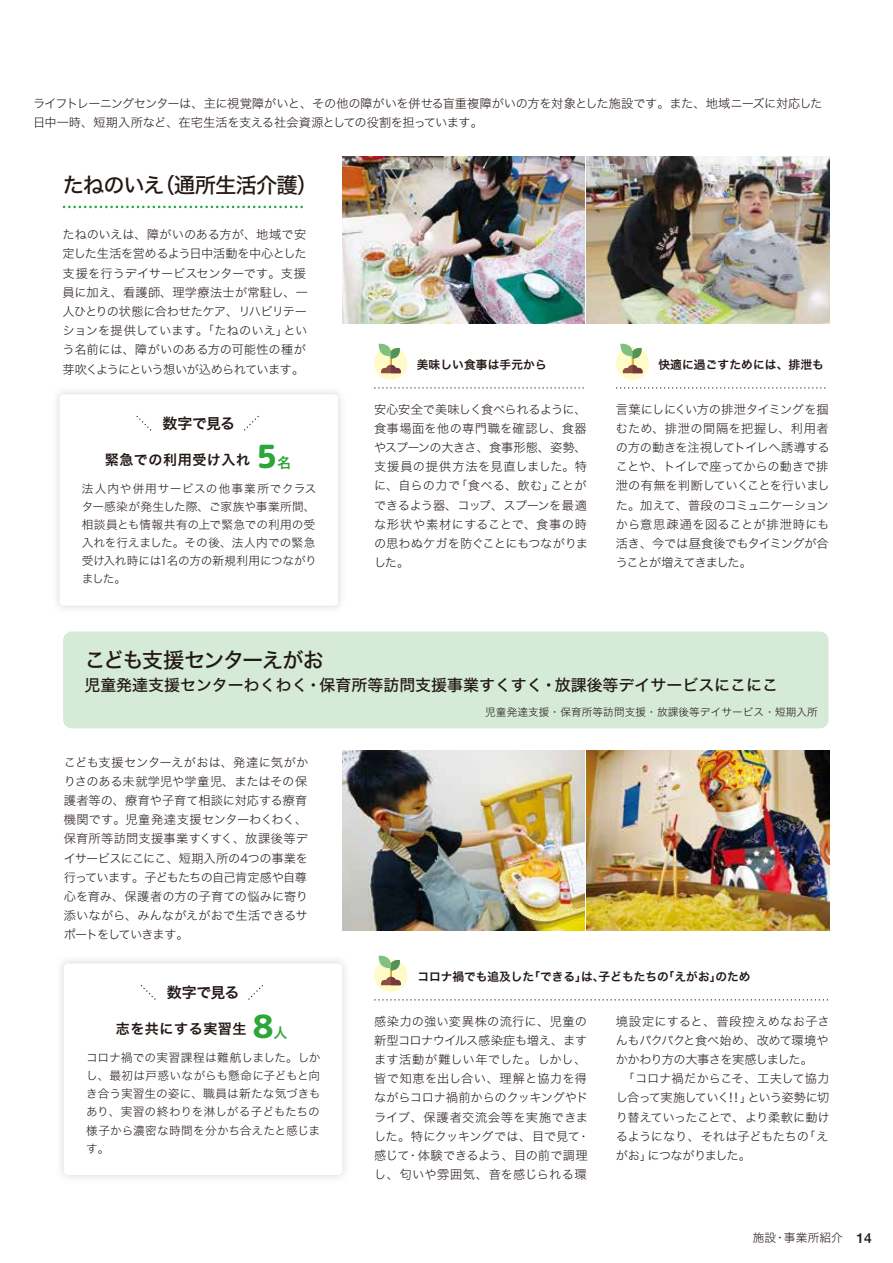
<style>
.page{position:relative;width:893px;height:1263px;background:#fff}
.page>*{position:absolute;margin:0;border:0;box-sizing:border-box;transform-origin:0 0}
.t1{font:31.95px "rounded mplus 1 c heavy";color:#2aa738}
.t2{font:21.3px "Hira Kaku Std W5";letter-spacing:-.045em;color:#221815}
.t3{font:21.3px "Hira Kaku Std W5";letter-spacing:-.085em;color:#221815}
.t4{font:15.9px "Hira Kaku Std W5";color:#221815}
.t5{font:14.85px "Hira Kaku Std W6";letter-spacing:-.03em;color:#221815}
.t6{font:14.1px "Hira Kaku Std W6";letter-spacing:.04em;color:#221815}
.t7{font:14.1px "Hira Kaku Std W6";color:#2aa738}
.t8{font:12.15px/19.2px "Hira Kaku Std W2";letter-spacing:-.02em;color:#221815}
.t9{font:12.15px/19px "Hira Kaku Std W2";color:#221815}
.t10{font:11.7px/18.1px "Hira Kaku Std W2";letter-spacing:.005em;color:#221815}
.t11{font:11.7px "Hira Kaku Std W6";letter-spacing:.01em;color:#221815}
.t12{font:10.65px "Hira Kaku Std W2";letter-spacing:.01em;color:#221815}
.s1{font-family:"Koz Go Pr 6 N"}
.s2{font-family:"Helvetica Neue";font-weight:500;font-size:13.8px}
</style>
<div class="page">
<svg style="left:248px;top:985px;width:15px;height:15px"></svg>
<svg style="left:244px;top:415px;width:15px;height:16px"></svg>
<svg style="left:136px;top:415px;width:16px;height:16px"></svg>
<div style="left:63px;top:631px;width:765px;height:97px;background:#d5ead7;border-radius:9px"></div>
<svg style="left:64px;top:206px;width:239px;height:2px"></svg>
<svg style="left:375px;top:387px;width:209px;height:2px"></svg>
<svg style="left:617px;top:387px;width:209px;height:2px"></svg>
<img style="left:587px;top:156px;width:242px;height:167px">
<img style="left:342px;top:156px;width:243px;height:167px">
<img style="left:587px;top:750px;width:242px;height:181px">
<img style="left:342px;top:750px;width:243px;height:181px">
<div style="left:374px;top:347px;width:33px;height:33px;background:#fffbc9;border-radius:50%"></div>
<svg style="left:378px;top:343px;width:23px;height:30px"></svg>
<div style="left:374px;top:959px;width:33px;height:33px;background:#fffbc9;border-radius:50%"></div>
<svg style="left:378px;top:955px;width:23px;height:30px"></svg>
<div style="left:616px;top:347px;width:33px;height:33px;background:#fffbc9;border-radius:50%"></div>
<svg style="left:620px;top:343px;width:23px;height:30px"></svg>
<svg style="left:375px;top:999px;width:453px;height:1px"></svg>
<svg style="left:140px;top:985px;width:16px;height:15px"></svg>
<p class="t8" style="left:33px;top:94px;width:791px">ライフトレーニングセンターは、主に視覚障がいと、その他の障がいを併せる盲重複障がいの方を対象とした施設です。また、地域ニーズに対応した日中一時、短期入所など、在宅生活を支える社会資源としての役割を担っています。</p>
<h2 class="t2" style="left:63px;top:169px;width:257px">たねのいえ（通所生活介護）</h2>
<p class="t8" style="left:63px;top:225px;width:247px">たねのいえは、障がいのある方が、地域で安定した生活を営めるよう日中活動を中心とした支援を行うデイサービスセンターです。支援員に加え、看護師、理学療法士が常駐し、一人ひとりの状態に合わせたケア、リハビリテーションを提供しています。「たねのいえ」という名前には、障がいのある方の可能性の種が芽吹くようにという想いが込められています。</p>
<p class="t5" style="left:162px;top:412px;width:74px">数字で見る</p>
<p class="t6" style="left:105px;top:448px;width:147px">緊急での利用受け入れ</p>
<h1 class="t1" style="left:256px;top:434px;width:22px">5</h1>
<p class="t7" style="left:277px;top:452px;width:16px">名</p>
<p class="t10" style="left:82px;top:479px;width:237px">法人内や併用サービスの他事業所でクラスター感染が発生した際、ご家族や事業所間、相談員とも情報共有の上で緊急での利用の受入れを行えました。その後、法人内での緊急受け入れ時には1名の方の新規利用につながりました。</p>
<p class="t11" style="left:417px;top:355px;width:132px">美味しい食事は手元から</p>
<p class="t11" style="left:658px;top:355px;width:167px">快適に過ごすためには、排泄も</p>
<p class="t9" style="left:374px;top:400px;width:216px">安心安全で美味しく食べられるように、食事場面を他の専門職を確認し、食器やスプーンの大きさ、食事形態、姿勢、支援員の提供方法を見直しました。特に、自らの力で「食べる、飲む」ことができるよう器、コップ、スプーンを最適な形状や素材にすることで、食事の時の思わぬケガを防ぐことにもつながりました。</p>
<p class="t8" style="left:616px;top:399px;width:216px;text-align:justify">言葉にしにくい方の排泄タイミングを掴むため、排泄の間隔を把握し、利用者の方の動きを注視してトイレへ誘導することや、トイレで座ってからの動きで排泄の有無を判断していくことを行いました。加えて、普段のコミュニケーションから意思疎通を図ることが排泄時にも活き、今では昼食後でもタイミングが合うことが増えてきました。</p>
<h2 class="t3" style="left:84px;top:643px;width:241px">こども支援センターえがお</h2>
<h3 class="t4" style="left:84px;top:673px;width:695px">児童発達支援センターわくわく・保育所等訪問支援事業すくすく・放課後等デイサービスにこにこ</h3>
<p class="t12" style="left:485px;top:704px;width:334px">児童発達支援・保育所等訪問支援・放課後等デイサービス・短期入所</p>
<p class="t8" style="left:64px;top:752px;width:246px;text-align:justify">こども支援センターえがおは、発達に気がかりさのある未就学児や学童児、またはその保護者等の、療育や子育て相談に対応する療育機関です。児童発達支援センターわくわく、保育所等訪問支援事業すくすく、放課後等デイサービスにこにこ、短期入所の4つの事業を行っています。子どもたちの自己肯定感や自尊心を育み、保護者の方の子育ての悩みに寄り添いながら、みんながえがおで生活できるサポートをしていきます。</p>
<p class="t5" style="left:167px;top:981px;width:74px">数字で見る</p>
<p class="t6" style="left:116px;top:1018px;width:132px">志を共にする実習生</p>
<h1 class="t1" style="left:253px;top:1003px;width:22px">8</h1>
<p class="t7" style="left:274px;top:1021px;width:16px">人</p>
<p class="t10" style="left:86px;top:1048px;width:236px;text-align:justify">コロナ禍での実習課程は難航しました。しかし、最初は戸惑いながらも懸命に子どもと向き合う実習生の姿に、職員は新たな気づきもあり、実習の終わりを淋しがる子どもたちの様子から濃密な時間を分かち合えたと感じます。</p>
<p class="t11" style="left:417px;top:967px;width:335px">コロナ禍でも追及した「できる」は、子どもたちの「えがお」のため</p>
<p class="t9" style="left:374px;top:1011px;width:217px">感染力の強い変異株の流行に、児童の新型コロナウイルス感染症も増え、ますます活動が難しい年でした。しかし、皆で知恵を出し合い、理解と協力を得ながらコロナ禍前からのクッキングやドライブ、保護者交流会等を実施できました。特にクッキングでは、目で見て・感じて・体験できるよう、目の前で調理し、匂いや雰囲気、音を感じられる環</p>
<p class="t8" style="left:616px;top:1011px;width:216px">境設定にすると、普段控えめなお子さんもパクパクと食べ始め、改めて環境やかかわり方の大事さを実感しました。<br>　「コロナ禍だからこそ、工夫して協力し合って実施していく<span class="s1">‼</span>」という姿勢に切り替えていったことで、より柔軟に動けるようになり、それは子どもたちの「えがお」につながりました。</p>
<p class="t10" style="left:753px;top:1229px;width:120px">施設・事業所紹介 <span class="s2">14</span></p>
</div>
